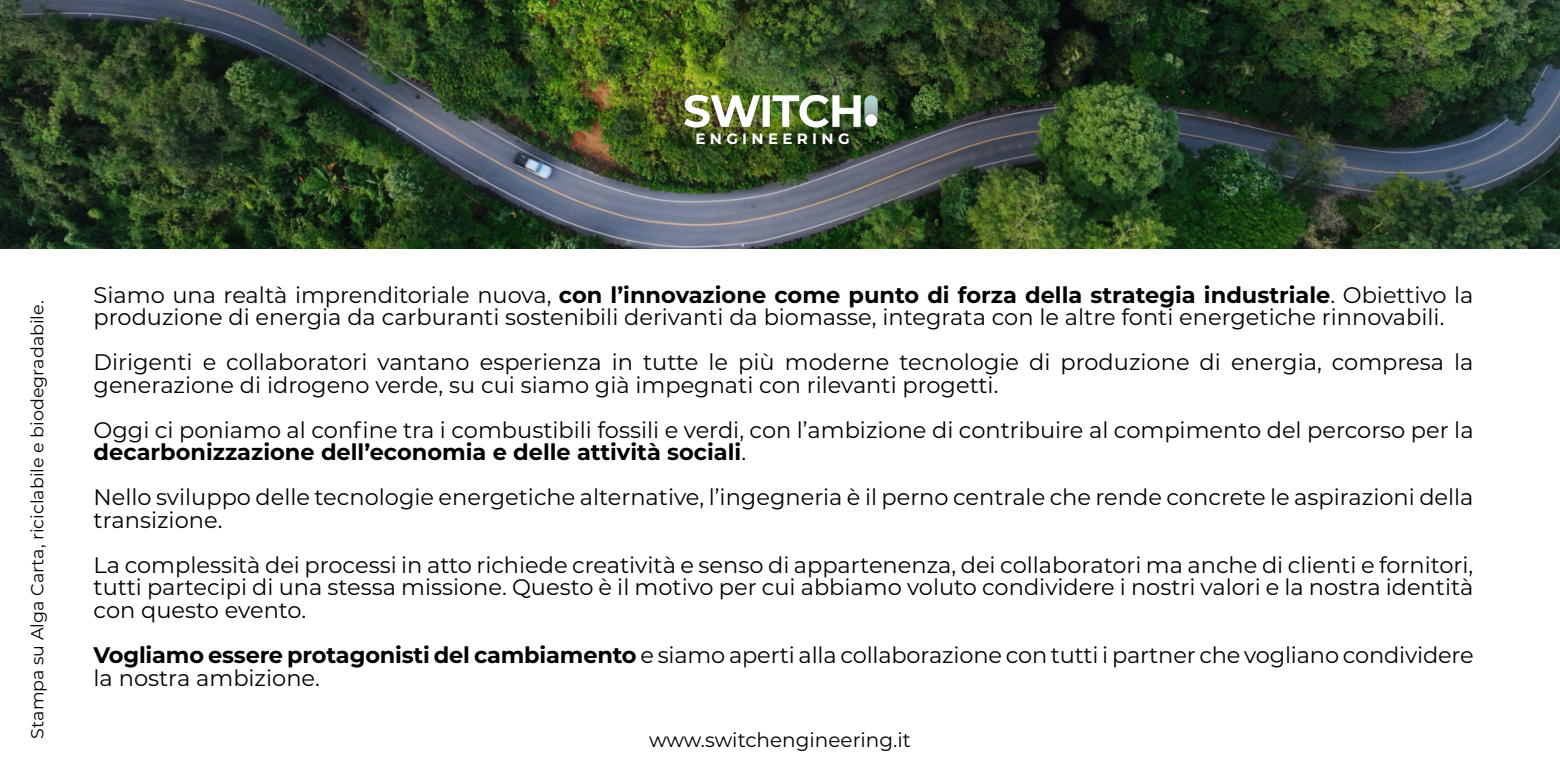
<style>
.page{position:relative;width:1560px;height:780px;background:#fff}
.page>*{position:absolute;margin:0;border:0;box-sizing:border-box;transform-origin:0 0}
.Intro{font:22.5px/22.5px "Montserrat";color:#000001}
.t1{font:20px "Montserrat";color:#000}
.t2{font:17.5px "Montserrat";color:#000001}
.t3{font:700 15px "Montserrat";letter-spacing:.29em;color:#fff}
.s1{font-weight:700}
</style>
<div class="page">
<img style="left:0;top:0;width:1559px;height:248px">
<img style="left:677px;top:93px;width:205px;height:37px">
<p class="t3" style="left:695px;top:128px;width:156px">ENGINEERING</p>
<p class="t2" style="left:25px;top:738px;width:439px;rotate:-90deg">Stampa su Alga Carta, riciclabile e biodegradabile.</p>
<p class="Intro" style="left:94px;top:283px;width:1381px">Siamo una realtà imprenditoriale nuova, <span class="s1">con l’innovazione come punto di forza della strategia industriale</span>. Obiettivo la produzione di energia da carburanti sostenibili derivanti da biomasse, integrata con le altre fonti energetiche rinnovabili.</p>
<p class="Intro" style="left:94px;top:350px;width:1381px">Dirigenti e collaboratori vantano esperienza in tutte le più moderne tecnologie di produzione di energia, compresa la generazione di idrogeno verde, su cui siamo già impegnati con rilevanti progetti.</p>
<p class="Intro" style="left:94px;top:418px;width:1381px">Oggi ci poniamo al confine tra i combustibili fossili e verdi, con l’ambizione di contribuire al compimento del percorso per la <span class="s1">decarbonizzazione dell’economia e delle attività sociali</span>.</p>
<p class="Intro" style="left:94px;top:485px;width:1381px">Nello sviluppo delle tecnologie energetiche alternative, l’ingegneria è il perno centrale che rende concrete le aspirazioni della transizione.</p>
<p class="Intro" style="left:94px;top:553px;width:1381px;text-align:justify">La complessità dei processi in atto richiede creatività e senso di appartenenza, dei collaboratori ma anche di clienti e fornitori, tutti partecipi di una stessa missione. Questo è il motivo per cui abbiamo voluto condividere i nostri valori e la nostra identità con questo evento.</p>
<p class="Intro" style="left:94px;top:643px;width:1381px"><span class="s1">Vogliamo essere protagonisti del cambiamento</span> e siamo aperti alla collaborazione con tutti i partner che vogliano condividere la nostra ambizione.</p>
<p class="t1" style="left:649px;top:725px;width:263px">www.switchengineering.it</p>
</div>
